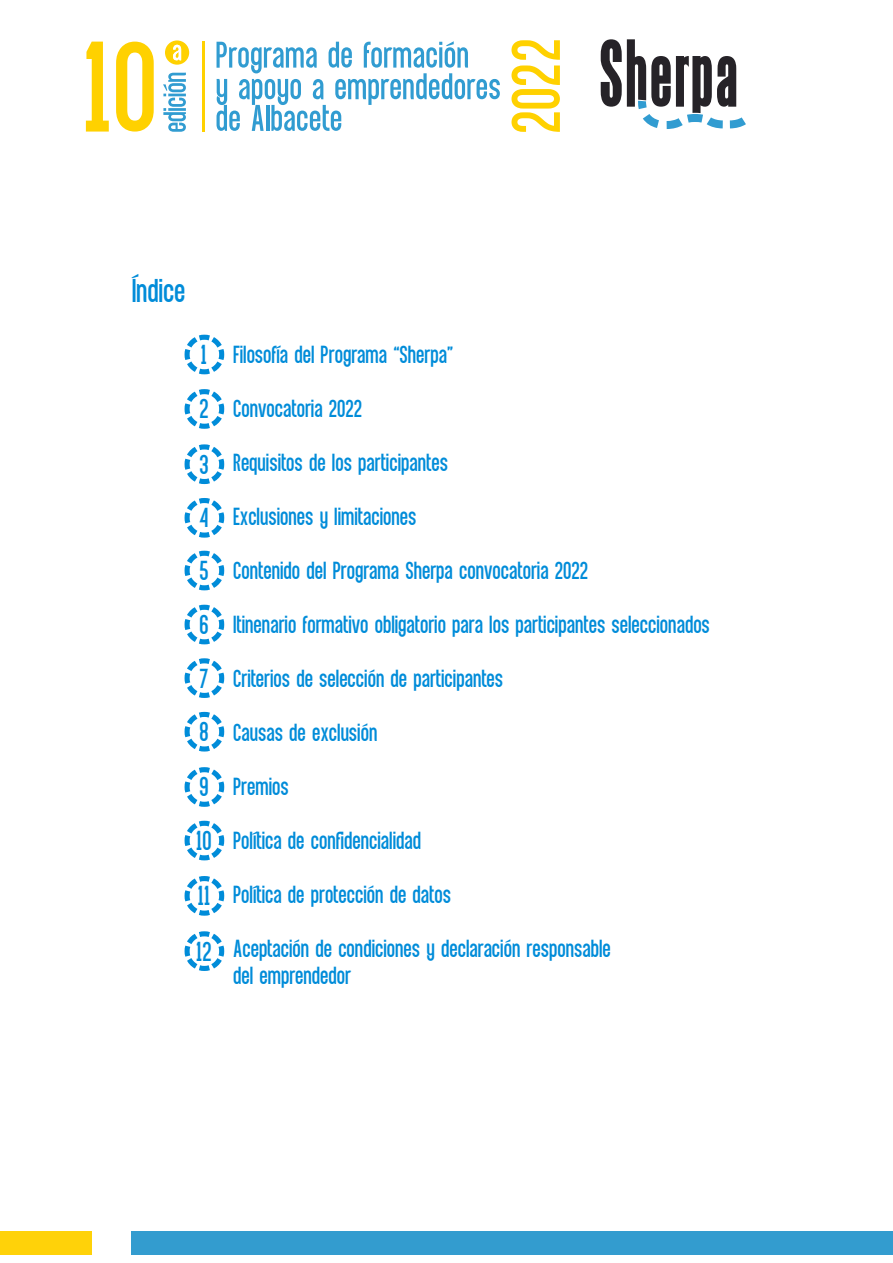
<style>
.page{position:relative;width:893px;height:1263px;background:#fff}
.page>*{position:absolute;margin:0;border:0;box-sizing:border-box;transform-origin:0 0}
.t1{font:140.55px "Equal Sans Demo";color:#ffd100;scale:1.04 1}
.t2{font:36px "Equal Sans Demo";color:#008cd9}
.t3{font:30px/54.3px "Equal Sans Demo";color:#008cd9}
.t4{font:27px/54px "Equal Sans Demo";color:#008cd9}
</style>
<div class="page">
<div style="left:132px;top:1231px;width:761px;height:23px;background:#339ccf"></div>
<div style="left:0;top:1231px;width:92px;height:23px;background:#ffd209"></div>
<svg style="left:601px;top:39px;width:145px;height:90px"></svg>
<hr style="left:202px;top:41px;width:2px;height:90px;background:#ffd100">
<svg style="left:217px;top:41px;width:283px;height:90px"></svg>
<svg style="left:163px;top:73px;width:23px;height:59px"></svg>
<svg style="left:165px;top:40px;width:24px;height:25px"></svg>
<svg style="left:511px;top:40px;width:49px;height:92px"></svg>
<svg style="left:184px;top:334px;width:41px;height:41px"></svg>
<svg style="left:184px;top:389px;width:41px;height:40px"></svg>
<svg style="left:184px;top:444px;width:41px;height:41px"></svg>
<svg style="left:184px;top:498px;width:41px;height:40px"></svg>
<svg style="left:184px;top:550px;width:41px;height:41px"></svg>
<svg style="left:184px;top:604px;width:41px;height:41px"></svg>
<svg style="left:184px;top:658px;width:41px;height:40px"></svg>
<svg style="left:184px;top:711px;width:41px;height:41px"></svg>
<svg style="left:184px;top:767px;width:41px;height:40px"></svg>
<svg style="left:184px;top:820px;width:41px;height:41px"></svg>
<svg style="left:184px;top:876px;width:41px;height:40px"></svg>
<svg style="left:184px;top:931px;width:41px;height:40px"></svg>
<h1 class="t1" style="left:86px;top:15px;width:74px">10</h1>
<h2 class="t2" style="left:133px;top:272px;width:55px">Índice</h2>
<p class="t3" style="left:197px;top:328px;width:17px">1<br>2<br>3<br>4<br>5<br>6<br>7<br>8<br>9<br>10<br>11<br>12</p>
<p class="t4" style="left:234px;top:328px;width:478px">Filosofía del Programa “Sherpa”<br>Convocatoria 2022<br>Requisitos de los participantes<br>Exclusiones y limitaciones<br>Contenido del Programa Sherpa convocatoria 2022<br>Itinenario formativo obligatorio para los participantes seleccionados Criterios de selección de participantes<br>Causas de exclusión<br>Premios<br>Política de confidencialidad<br>Política de protección de datos<br>Aceptación de condiciones y declaración responsable</p>
<p class="t4" style="left:234px;top:949px;width:119px">del emprendedor</p>
</div>
